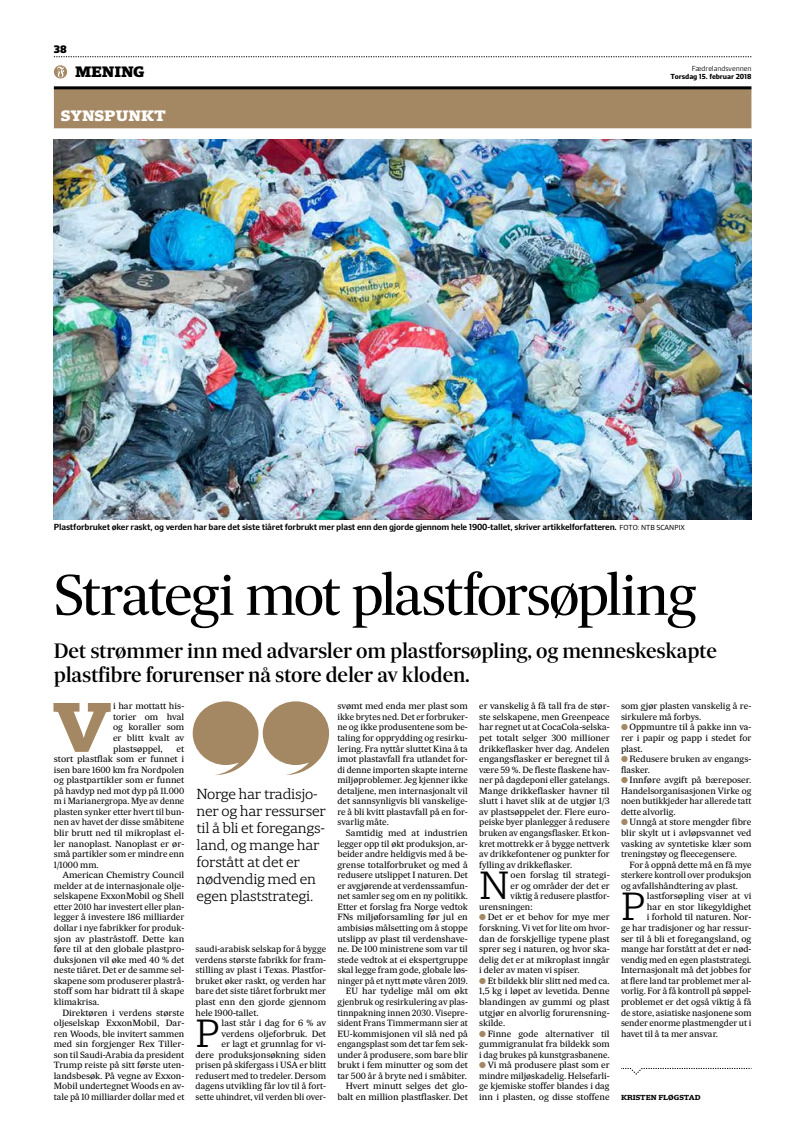
<style>
.page{position:relative;width:794px;height:1134px;background:#fff}
.page>*{position:absolute;margin:0;border:0;box-sizing:border-box;transform-origin:0 0}
.t1{font:800 66.9px "Sueca Slab";color:#a48864}
.t2{font:55px "Sueca Hd";letter-spacing:-.045em;color:#000}
.t3{font:300 37.8px "Sueca Slab";color:#000}
.t4{font:500 20px/24px "Sueca Hd";letter-spacing:-.01em;color:#000}
.t5{font:800 14.5px "Sueca Slab";color:#fff}
.t6{font:800 14.5px "Sueca Slab";letter-spacing:-.01em;color:#000}
.t7{font:300 14px/17px "Sueca Slab";letter-spacing:-.02em;color:#000}
.t8{font:800 10.5px "Sueca Sans";color:#000}
.t9{font:8.7px/10.6px "Sueca Tx";color:#000;text-align:justify}
.t10{font:600 8.5px "Sueca Sans";letter-spacing:-.02em;color:#000}
.t11{font:700 7px "Sueca Sans";letter-spacing:-.01em;color:#000}
.t12{font:300 7px "Sueca Sans";letter-spacing:-.01em;color:#000}
.t13{font:700 7px "Sueca Slab";color:#000}
.s1{font-weight:400;font-size:7px}
.s2{color:#a48864}
</style>
<div class="page">
<div style="left:54px;top:89px;width:697px;height:39px;background:#a48864"></div>
<img style="left:54px;top:139px;width:697px;height:380px">
<svg style="left:621px;top:1068px;width:130px;height:6px"></svg>
<svg style="left:193px;top:701px;width:136px;height:74px"></svg>
<hr style="left:54px;top:86px;width:697px;height:3px;background:#000">
<svg style="left:54px;top:57px;width:697px;height:1px"></svg>
<div style="left:54px;top:65px;width:13px;height:13px;background:#a48864;border-radius:50%"></div>
<svg style="left:57px;top:66px;width:7px;height:11px"></svg>
<p class="t8" style="left:54px;top:42px;width:14px">38</p>
<h3 class="t6" style="left:75px;top:63px;width:71px">MENING</h3>
<h3 class="t5" style="left:61px;top:107px;width:106px">SYNSPUNKT</h3>
<p class="t12" style="left:692px;top:64px;width:61px">Fædrelandsvennen</p>
<p class="t11" style="left:670px;top:72px;width:82px">torsdag 15. februar 2018</p>
<p class="t10" style="left:54px;top:521px;width:632px">Plastforbruket øker raskt, og verden har bare det siste tiåret forbrukt mer plast enn den gjorde gjennom hele 1900-tallet, skriver artikkelforfatteren. <span class="s1">FOTO: NTB SCANPIX</span></p>
<h2 class="t2" style="left:54px;top:563px;width:644px">Strategi mot plastforsøpling</h2>
<h3 class="t4" style="left:54px;top:639px;width:664px">Det strømmer inn med advarsler om plastforsøpling, og menneskeskapte plastfibre forurenser nå store deler av kloden.</h3>
<h1 class="t1" style="left:54px;top:684px;width:58px">V</h1>
<p class="t9" style="left:113px;top:701px;width:73px">i har mottatt his&shy;torier om hval og koraller som er blitt kvalt av plastsøppel,</p>
<p class="t9" style="left:54px;top:743px;width:132px;text-indent:123px">et stort plastflak som er funnet i isen bare 1600 km fra Nordpolen og plastpartikler som er funnet på havdyp ned mot dyp på 11.000 m i Marianergropa. Mye av denne plasten synker etter hvert til bun&shy;nen av havet der disse småbitene blir brutt ned til mikroplast el&shy;ler nanoplast. Nanoplast er ør&shy;små partikler som er mindre enn 1/1000 mm.</p>
<p class="t9" style="left:54px;top:870px;width:132px;text-indent:9px">American Chemistry Council melder at de internasjonale olje&shy;selskapene ExxonMobil og Shell etter 2010 har investert eller plan&shy;legger å investere 186 milliarder dollar i nye fabrikker for produk&shy;sjon av plastråstoff. Dette kan føre til at den globale plastpro&shy;duksjonen vil øke med 40 % det neste tiåret. Det er de samme sel&shy;skapene som produserer plastrå&shy;stoff som har bidratt til å skape klimakrisa.</p>
<p class="t9" style="left:54px;top:1007px;width:132px;text-indent:9px">Direktøren i verdens største oljeselskap ExxonMobil, Dar&shy;ren Woods, ble invitert sammen med sin forgjenger Rex Tiller&shy;son til Saudi-Arabia da president Trump reiste på sitt første uten&shy;landsbesøk. På vegne av Exxon-Mobil undertegnet Woods en av&shy;tale på 10 milliarder dollar med et</p>
<h3 class="t7" style="left:196px;top:785px;width:131px">Norge har tradisjo&shy;ner og har ressurser til å bli et foregangs&shy;land, og mange har forstått at det er nødvendig med en egen plaststrategi.</h3>
<p class="t9" style="left:196px;top:944px;width:132px">saudi-arabisk selskap for å bygge verdens største fabrikk for fram&shy;stilling av plast i Texas. Plastfor&shy;bruket øker raskt, og verden har bare det siste tiåret forbrukt mer plast enn den gjorde gjennom hele 1900-tallet.</p>
<h3 class="t3" style="left:196px;top:1010px;width:26px">P</h3>
<p class="t9" style="left:196px;top:1018px;width:132px;text-align:right">last står i dag for 6 % av verdens oljeforbruk. Det<br>er lagt et grunnlag for vi-<br>dere produksjonsøkning siden prisen på skifergass i USA er blitt redusert med to tredeler. Dersom dagens utvikling får lov til å fort&shy;sette uhindret, vil verden bli over-</p>
<p class="t9" style="left:337px;top:701px;width:132px">svømt med enda mer plast som ikke brytes ned. Det er forbruker&shy;ne og ikke produsentene som be&shy;taling for opprydding og resirku&shy;lering. Fra nyttår sluttet Kina å ta imot plastavfall fra utlandet for&shy;di denne importen skapte interne miljøproblemer. Jeg kjenner ikke detaljene, men internasjonalt vil det sannsynligvis bli vanskelige&shy;re å bli kvitt plastavfall på en for&shy;svarlig måte.</p>
<p class="t9" style="left:337px;top:827px;width:132px;text-align:right">Samtidig med at industrien legger opp til økt produksjon, ar&shy;beider andre heldigvis med å be&shy;grense totalforbruket og med å redusere utslippet I naturen. Det er avgjørende at verdenssamfun&shy;net samler seg om en ny politikk.<br>Etter et forslag fra Norge vedtok<br>FNs miljøforsamling før jul en ambisiøs målsetting om å stoppe utslipp av plast til verdenshave&shy;ne. De 100 ministrene som var til stede vedtok at ei ekspertgruppe skal legge fram gode, globale løs&shy;ninger på et nytt møte våren 2019.<br>EU har tydelige mål om økt gjenbruk og resirkulering av plas&shy;tinnpakning innen 2030. Visepre&shy;sident Frans Timmermann sier at<br>EU-kommisjonen vil slå ned på engangsplast som det tar fem sek&shy;under å produsere, som bare blir brukt i fem minutter og som det tar 500 år å bryte ned i småbiter.<br>Hvert minutt selges det glo&shy;balt en million plastflasker. Det</p>
<p class="t9" style="left:479px;top:701px;width:132px">er vanskelig å få tall fra de stør&shy;ste selskapene, men Greenpeace har regnet ut at CocaCola-selska&shy;pet totalt selger 300 millioner drikkeflasker hver dag. Andelen engangsflasker er beregnet til å være 59 %. De fleste flaskene hav&shy;ner på dagdeponi eller gatelangs.<br>Mange drikkeflasker havner til slutt i havet slik at de utgjør 1/3 av plastsøppelet der. Flere euro&shy;peiske byer planlegger å redusere bruken av engangsflasker. Et kon&shy;kret mottrekk er å bygge nettverk av drikkefontener og punkter for fylling av drikkeflasker.</p>
<h3 class="t3" style="left:479px;top:862px;width:31px">N</h3>
<p class="t9" style="left:510px;top:870px;width:101px">oen forslag til strategi-</p>
<p class="t9" style="left:510px;top:880px;width:101px">er og områder der det er</p>
<p class="t9" style="left:510px;top:891px;width:101px">viktig å redusere plastfor-</p>
<p class="t9" style="left:479px;top:901px;width:55px">urensningen:</p>
<p class="t9" style="left:479px;top:912px;width:132px"><span class="s2">●</span> Det er et behov for mye mer forskning. Vi vet for lite om hvor&shy;dan de forskjellige typene plast sprer seg i naturen, og hvor ska&shy;delig det er at mikroplast inngår i deler av maten vi spiser.</p>
<p class="t9" style="left:479px;top:975px;width:132px"><span class="s2">●</span> Et bildekk blir slitt ned med ca.<br>1,5 kg i løpet av levetida. Denne blandingen av gummi og plast utgjør en alvorlig forurensning&shy;skilde.</p>
<p class="t9" style="left:479px;top:1028px;width:132px"><span class="s2">●</span> Finne gode alternativer til gummigranulat fra bildekk som i dag brukes på kunstgrasbanene.</p>
<p class="t9" style="left:479px;top:1060px;width:132px"><span class="s2">●</span> Vi må produsere plast som er mindre miljøskadelig. Helsefarli&shy;ge kjemiske stoffer blandes i dag inn i plasten, og disse stoffene</p>
<p class="t9" style="left:621px;top:701px;width:132px">som gjør plasten vanskelig å re&shy;sirkulere må forbys.</p>
<p class="t9" style="left:621px;top:722px;width:132px"><span class="s2">●</span> Oppmuntre til å pakke inn va&shy;rer i papir og papp i stedet for plast.</p>
<p class="t9" style="left:621px;top:754px;width:132px"><span class="s2">●</span> Redusere bruken av engangs&shy;flasker.</p>
<p class="t9" style="left:621px;top:775px;width:132px"><span class="s2">●</span> Innføre avgift på bæreposer.<br>Handelsorganisasjonen Virke og noen butikkjeder har allerede tatt dette alvorlig.</p>
<p class="t9" style="left:621px;top:817px;width:132px"><span class="s2">●</span> Unngå at store mengder fibre blir skylt ut i avløpsvannet ved vasking av syntetiske klær som treningstøy og fleecegensere.</p>
<p class="t9" style="left:621px;top:859px;width:132px;text-indent:8px">For å oppnå dette må en få mye sterkere kontroll over produksjon og avfallshåndtering av plast.</p>
<h3 class="t3" style="left:621px;top:883px;width:26px">P</h3>
<p class="t9" style="left:647px;top:891px;width:106px">lastforsøpling viser at vi</p>
<p class="t9" style="left:647px;top:901px;width:106px">har en stor likegyldighet</p>
<p class="t9" style="left:647px;top:912px;width:106px">i forhold til naturen. Nor-</p>
<p class="t9" style="left:621px;top:922px;width:132px">ge har tradisjoner og har ressur-</p>
<p class="t9" style="left:621px;top:933px;width:132px">ser til å bli et foregangsland, og</p>
<p class="t9" style="left:621px;top:944px;width:132px">mange har forstått at det er nød-</p>
<p class="t9" style="left:621px;top:954px;width:132px">vendig med en egen plaststrategi.</p>
<p class="t9" style="left:621px;top:965px;width:132px">Internasjonalt må det jobbes for</p>
<p class="t9" style="left:621px;top:975px;width:132px">at flere land tar problemet mer al-</p>
<p class="t9" style="left:621px;top:986px;width:132px">vorlig. For å få kontroll på søppel-</p>
<p class="t9" style="left:621px;top:996px;width:132px">problemet er det også viktig å få</p>
<p class="t9" style="left:621px;top:1007px;width:132px">de store, asiatiske nasjonene som</p>
<p class="t9" style="left:621px;top:1018px;width:132px">sender enorme plastmengder ut i</p>
<p class="t9" style="left:621px;top:1028px;width:99px">havet til å ta mer ansvar.</p>
<p class="t13" style="left:621px;top:1093px;width:81px">KRISTEN FLØGSTAD</p>
</div>
